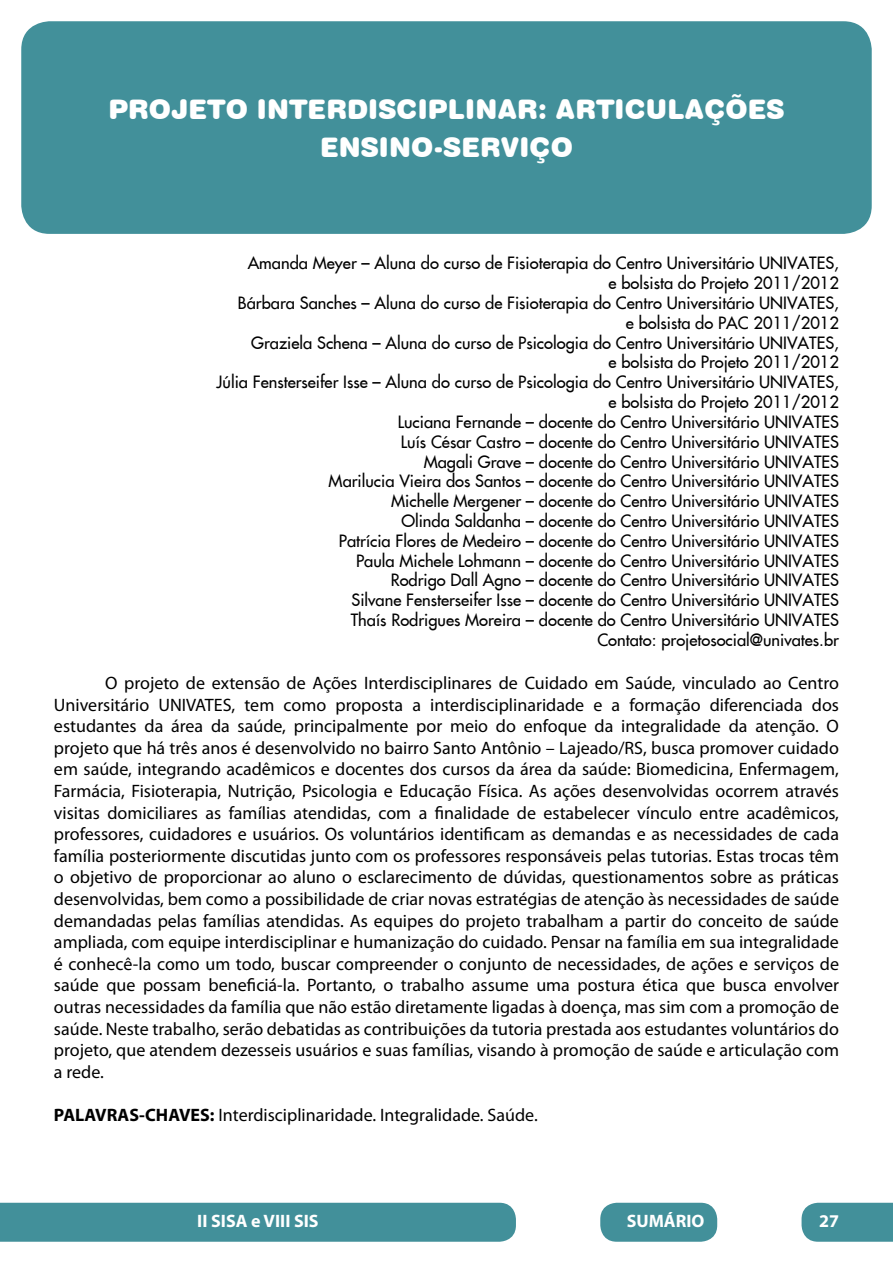
<style>
.page{position:relative;width:893px;height:1263px;background:#fff}
.page>*{position:absolute;margin:0;border:0;box-sizing:border-box;transform-origin:0 0}
.t1{font:27px/37.5px "Swiss 721 BT Black Rounded";color:#fff;text-align:center}
.t2{font:18px/21.6px "Myriad Pro";color:#000;text-align:justify}
.t3{font:700 18px "Myriad Pro";color:#fff}
.t4{font:16.5px/19.8px "Futura FC";color:#000;text-align:right}
.s1{font-weight:700}
</style>
<div class="page">
<div style="left:0;top:1203px;width:516px;height:39px;background:#42909a"></div>
<div style="left:801px;top:1203px;width:92px;height:39px;background:#42909a"></div>
<div style="left:600px;top:1203px;width:117px;height:39px;background:#42909a;border-radius:17px"></div>
<div style="left:21px;top:21px;width:851px;height:213px;background:#42909a;border-radius:28px"></div>
<h1 class="t1" style="left:108px;top:91px;width:678px">PROJETO INTERDISCIPLINAR: ARTICULAÇÕES<br>ENSINO-SERVIÇO</h1>
<p class="t4" style="left:217px;top:253px;width:624px">Amanda Meyer – Aluna do curso de Fisioterapia do Centro Universitário UNIVATES,<br>e bolsista do Projeto 2011/2012<br>Bárbara Sanches – Aluna do curso de Fisioterapia do Centro Universitário UNIVATES,<br>e bolsista do PAC 2011/2012<br>Graziela Schena – Aluna do curso de Psicologia do Centro Universitário UNIVATES,<br>e bolsista do Projeto 2011/2012<br>Júlia Fensterseifer Isse – Aluna do curso de Psicologia do Centro Universitário UNIVATES, e bolsista do Projeto 2011/2012<br>Luciana Fernande – docente do Centro Universitário UNIVATES<br>Luís César Castro – docente do Centro Universitário UNIVATES<br>Magali Grave – docente do Centro Universitário UNIVATES<br>Marilucia Vieira dos Santos – docente do Centro Universitário UNIVATES<br>Michelle Mergener – docente do Centro Universitário UNIVATES<br>Olinda Saldanha – docente do Centro Universitário UNIVATES<br>Patrícia Flores de Medeiro – docente do Centro Universitário UNIVATES<br>Paula Michele Lohmann – docente do Centro Universitário UNIVATES<br>Rodrigo Dall Agno – docente do Centro Universitário UNIVATES<br>Silvane Fensterseifer Isse – docente do Centro Universitário UNIVATES<br>Thaís Rodrigues Moreira – docente do Centro Universitário UNIVATES<br>Contato: projetosocial@univates.br</p>
<p class="t2" style="left:54px;top:672px;width:787px;text-indent:51px">O projeto de extensão de Ações Interdisciplinares de Cuidado em Saúde, vinculado ao Centro Universitário UNIVATES, tem como proposta a interdisciplinaridade e a formação diferenciada dos estudantes da área da saúde, principalmente por meio do enfoque da integralidade da atenção. O projeto que há três anos é desenvolvido no bairro Santo Antônio – Lajeado/RS, busca promover cuidado em saúde, integrando acadêmicos e docentes dos cursos da área da saúde: Biomedicina, Enfermagem, Farmácia, Fisioterapia, Nutrição, Psicologia e Educação Física. As ações desenvolvidas ocorrem através visitas domiciliares as famílias atendidas, com a finalidade de estabelecer vínculo entre acadêmicos, professores, cuidadores e usuários. Os voluntários identificam as demandas e as necessidades de cada família posteriormente discutidas junto com os professores responsáveis pelas tutorias. Estas trocas têm o objetivo de proporcionar ao aluno o esclarecimento de dúvidas, questionamentos sobre as práticas desenvolvidas, bem como a possibilidade de criar novas estratégias de atenção às necessidades de saúde demandadas pelas famílias atendidas. As equipes do projeto trabalham a partir do conceito de saúde ampliada, com equipe interdisciplinar e humanização do cuidado. Pensar na família em sua integralidade é conhecê-la como um todo, buscar compreender o conjunto de necessidades, de ações e serviços de saúde que possam beneficiá-la. Portanto, o trabalho assume uma postura ética que busca envolver outras necessidades da família que não estão diretamente ligadas à doença, mas sim com a promoção de saúde. Neste trabalho, serão debatidas as contribuições da tutoria prestada aos estudantes voluntários do projeto, que atendem dezesseis usuários e suas famílias, visando à promoção de saúde e articulação com a rede.</p>
<p class="t2" style="left:54px;top:1104px;width:485px"><span class="s1">PALAVRAS-CHAVES:</span> Interdisciplinaridade. Integralidade. Saúde.</p>
<p class="t3" style="left:197px;top:1209px;width:123px">II SISA e VIII SIS</p>
<p class="t3" style="left:627px;top:1209px;width:79px">SUMÁRIO</p>
<p class="t3" style="left:819px;top:1209px;width:21px">27</p>
</div>
